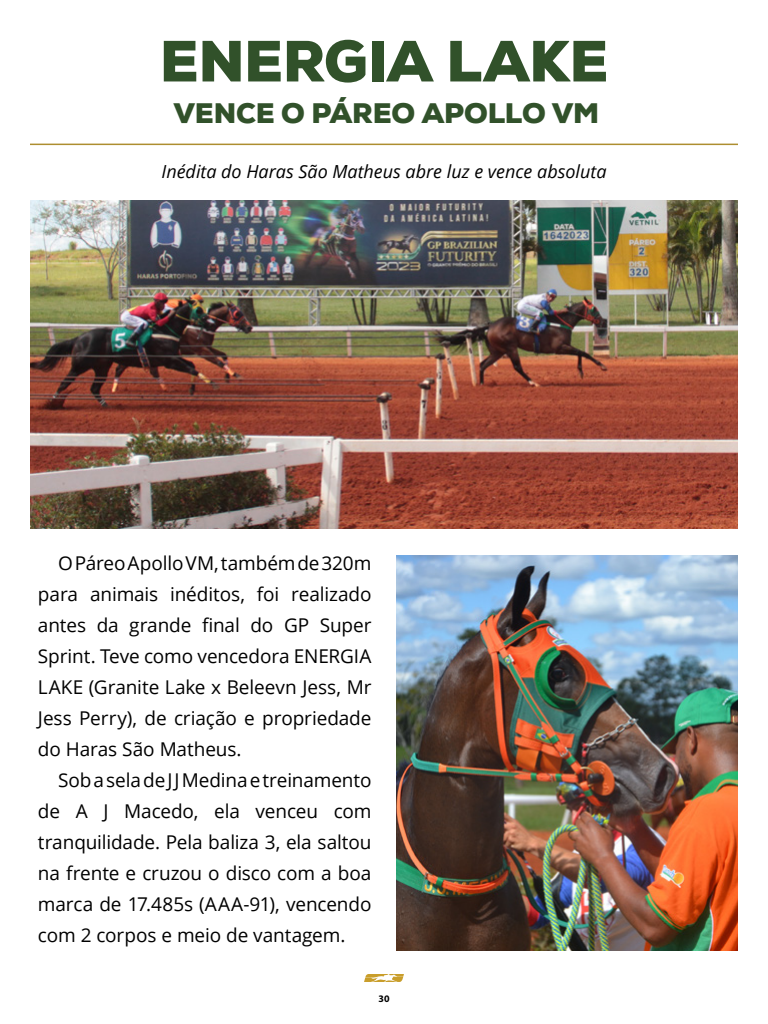
<style>
.page{position:relative;width:768px;height:1024px;background:#fff}
.page>*{position:absolute;margin:0;border:0;box-sizing:border-box;transform-origin:0 0}
.t1{font:900 58px "Nexa";letter-spacing:-.01em;color:#31512a}
.t2{font:900 28.2px "Nexa";letter-spacing:-.005em;color:#31512a}
.t3{font:19px/31px "Open Sans";letter-spacing:-.005em;color:#000;text-align:justify}
.t4{font:italic 18px "Open Sans";color:#000}
.t5{font:700 10px "Myriad Pro";color:#000}
</style>
<div class="page">
<svg style="left:364px;top:974px;width:40px;height:8px"></svg>
<hr style="left:30px;top:144px;width:708px;height:1px;background:#ad8e30">
<img style="left:30px;top:200px;width:708px;height:329px">
<img style="left:396px;top:556px;width:342px;height:394px">
<h1 class="t1" style="left:160px;top:24px;width:450px">ENERGIA LAKE</h1>
<h2 class="t2" style="left:174px;top:96px;width:427px">VENCE O PÁREO APOLLO VM</h2>
<p class="t4" style="left:161px;top:159px;width:447px">Inédita do Haras São Matheus abre luz e vence absoluta</p>
<p class="t3" style="left:38px;top:547px;width:335px;text-indent:20px">O Páreo Apollo VM, também de 320m para animais inéditos, foi realizado antes da grande final do GP Super Sprint. Teve como vencedora ENERGIA LAKE (Granite Lake x Beleevn Jess, Mr Jess Perry), de criação e propriedade do Haras São Matheus.</p>
<p class="t3" style="left:38px;top:764px;width:335px;text-indent:20px">Sob a sela de J J Medina e treinamento de A J Macedo, ela venceu com tranquilidade. Pela baliza 3, ela saltou na frente e cruzou o disco com a boa marca de 17.485s (AAA-91), vencendo com 2 corpos e meio de vantagem.</p>
<p class="t5" style="left:378px;top:992px;width:13px">30</p>
</div>
